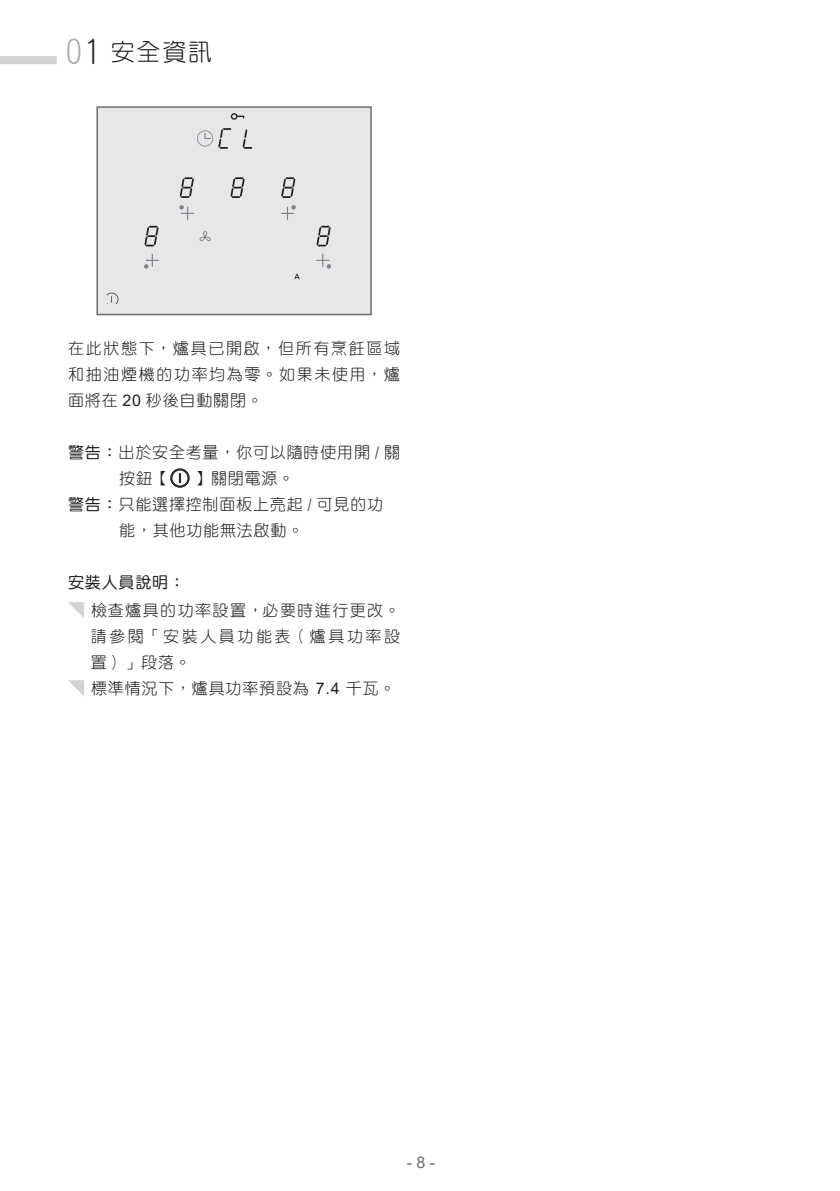
<style>
.page{position:relative;width:840px;height:1191px;background:#fff}
.page>*{position:absolute;margin:0;border:0;box-sizing:border-box;transform-origin:0 0}
.目錄大標{font:24px "DF Yuan Lt HK BF";color:#231f20}
.t1{font:16px/26px "DF Yuan Std W3";letter-spacing:.05em;color:#231f20;text-align:justify}
.t2{font:16px/26px "DF Yuan Std W3";letter-spacing:.16em;color:#231f20}
.t3{font:16px "DF Yuan Std W3";letter-spacing:.09em;color:#231f20}
.t4{font:16px "DF Yuan Std W5";letter-spacing:.05em;color:#231f20}
.t5{font:16px "Arial";color:#6c6d70}
.s1{font-size:34px;color:#a8a9ad}
.s2{font-size:34px}
.s3{font-family:"Arial"}
.s4{font-family:"DF Yuan Std W5"}
.s5{color:#d1d2d4}
</style>
<div class="page">
<div style="left:0;top:56px;width:57px;height:8px;background:#d1d2d4"></div>
<div style="left:97px;top:107px;width:273px;height:207px;background:#e6e7e9"></div>
<div style="left:96px;top:106px;width:275px;height:209px;border:2px solid #6c6d70"></div>
<svg style="left:242px;top:129px;width:10px;height:20px"></svg>
<svg style="left:230px;top:177px;width:14px;height:21px"></svg>
<svg style="left:180px;top:177px;width:14px;height:21px"></svg>
<svg style="left:144px;top:226px;width:14px;height:20px"></svg>
<svg style="left:316px;top:226px;width:14px;height:20px"></svg>
<svg style="left:281px;top:177px;width:14px;height:21px"></svg>
<svg style="left:179px;top:205px;width:15px;height:15px"></svg>
<svg style="left:144px;top:254px;width:15px;height:15px"></svg>
<svg style="left:316px;top:254px;width:15px;height:15px"></svg>
<svg style="left:281px;top:205px;width:14px;height:15px"></svg>
<svg style="left:197px;top:128px;width:34px;height:21px"></svg>
<svg style="left:199px;top:231px;width:12px;height:10px"></svg>
<svg style="left:294px;top:274px;width:5px;height:5px"></svg>
<svg style="left:231px;top:113px;width:13px;height:7px"></svg>
<svg style="left:107px;top:292px;width:11px;height:11px"></svg>
<svg style="left:170px;top:468px;width:20px;height:20px"></svg>
<p class="目錄大標" style="left:65px;top:40px;width:148px"><span class="s1">0</span><span class="s2">1</span> 安全資訊</p>
<p class="t1" style="left:68px;top:335px;width:333px">在此狀態下，爐具已開啟，但所有烹飪區域和抽油煙機的功率均為零。如果未使用，爐面將在 <span class="s3">20</span> 秒後自動關閉。</p>
<p class="t1" style="left:68px;top:439px;width:333px"><span class="s4">警告：</span>出於安全考量，你可以隨時使用開 / 關</p>
<p class="t1" style="left:119px;top:465px;width:51px">按鈕【</p>
<p class="t1" style="left:194px;top:465px;width:102px">】關閉電源。</p>
<p class="t1" style="left:68px;top:491px;width:316px"><span class="s4">警告：</span>只能選擇控制面板上亮起 / 可見的功</p>
<p class="t1" style="left:119px;top:517px;width:186px">能，其他功能無法啟動。</p>
<p class="t4" style="left:68px;top:573px;width:118px">安裝人員說明：</p>
<p class="t3" style="left:68px;top:601px;width:333px"><span class="s5">◥</span> 檢查爐具的功率設置，必要時進行更改。</p>
<p class="t2" style="left:91px;top:623px;width:310px">請參閱「安裝人員功能表（爐具功率設置）」段落。</p>
<p class="t1" style="left:68px;top:675px;width:328px"><span class="s5">◥</span> 標準情況下，爐具功率預設為 <span class="s3">7.4</span> 千瓦。</p>
<p class="t5" style="left:406px;top:1151px;width:30px">- 8 -</p>
</div>
